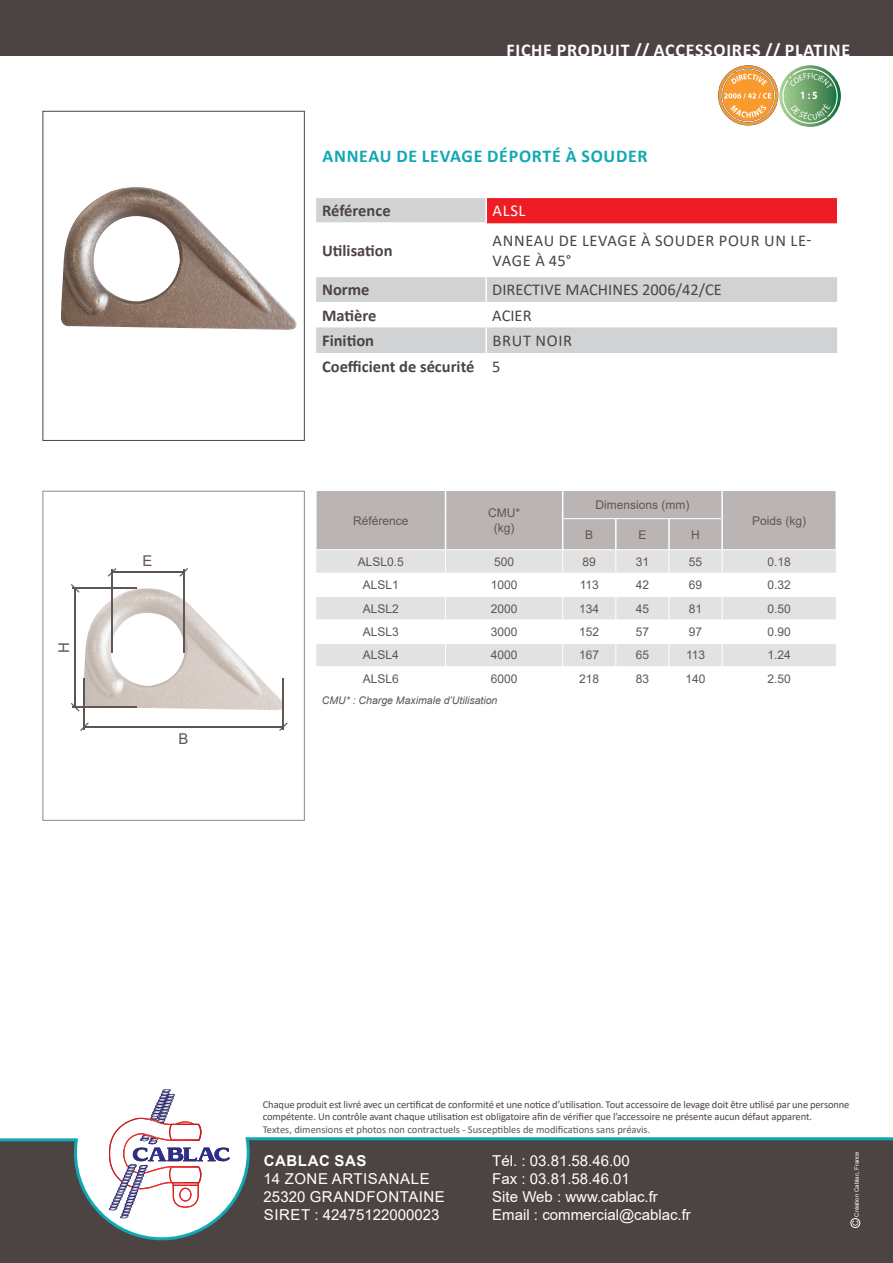
<style>
.page{position:relative;width:893px;height:1263px;background:#fff}
.page>*{position:absolute;margin:0;border:0;box-sizing:border-box;transform-origin:0 0}
.t1{font:700 18px "Calibri";letter-spacing:.04em;color:#fff}
.t2{font:700 18px "Calibri";letter-spacing:.04em;color:#11a8b4}
.t3{font:700 16.5px "Calibri";color:#4c4442}
.t4{font:16.5px/19.8px "Calibri";letter-spacing:.025em;color:#4c4442}
.t5{font:16.5px "Calibri";color:#4c4442}
.t6{font:16.5px "Calibri";color:#fff}
.t7{font:15px/18px "Arial";color:#fff}
.t8{font:15px/18px "Arial";letter-spacing:.035em;color:#fff}
.t9{font:700 15px "Arial";letter-spacing:.035em;color:#fff}
.t10{font:15px "Arial";color:#5e5553}
.t11{font:12px "Arial";color:#5e5553}
.t12{font:700 11.1px "Myriad Pro";color:#fff;scale:.89 1}
.t13{font:10.5px/12.6px "Calibri";letter-spacing:-.01em;color:#4c4442}
.t14{font:10.5px "Calibri";color:#5e5553}
.t15{font:italic 10.5px "Arial";color:#5e5553}
.t16{font:6px "Arial";color:#fff}
</style>
<div class="page">
<div style="left:0;top:1138px;width:893px;height:125px;background:#4c4442"></div>
<svg style="left:112px;top:1105px;width:90px;height:31px"></svg>
<img style="left:156px;top:1089px;width:19px;height:35px">
<img style="left:140px;top:1116px;width:17px;height:20px">
<div style="left:0;top:0;width:893px;height:55px;background:#4c4442"></div>
<svg style="left:0;top:1136px;width:893px;height:105px"></svg>
<div style="left:850px;top:1218px;width:10px;height:10px;border:1px solid #fff;border-radius:50%"></div>
<svg style="left:852px;top:1220px;width:6px;height:5px"></svg>
<div style="left:43px;top:111px;width:262px;height:330px;border:1px solid #4c4442"></div>
<div style="left:43px;top:491px;width:262px;height:330px;border:1px solid #908988"></div>
<svg style="left:316px;top:198px;width:521px;height:155px"></svg>
<div style="left:486px;top:197px;width:351px;height:26px;background:#ee1d23"></div>
<hr style="left:316px;top:276px;width:170px;height:1px;background:#fff">
<hr style="left:486px;top:276px;width:351px;height:1px;background:#fff">
<hr style="left:316px;top:223px;width:169px;height:1px;background:#fff">
<hr style="left:487px;top:223px;width:350px;height:1px;background:#ee1d23">
<hr style="left:485px;top:198px;width:2px;height:25px;background:#fff">
<hr style="left:485px;top:223px;width:2px;height:53px;background:#fff">
<hr style="left:485px;top:277px;width:2px;height:25px;background:#fff">
<hr style="left:485px;top:302px;width:2px;height:25px;background:#fff">
<hr style="left:485px;top:327px;width:2px;height:26px;background:#fff">
<hr style="left:486px;top:197px;width:351px;height:1px;background:#fff">
<img style="left:82px;top:588px;width:136px;height:121px">
<img style="left:218px;top:634px;width:66px;height:76px">
<hr style="left:111px;top:572px;width:74px;height:1px;background:#5e5553">
<hr style="left:111px;top:569px;width:2px;height:83px;background:#605755">
<hr style="left:184px;top:569px;width:1px;height:83px;background:#605755">
<svg style="left:108px;top:568px;width:8px;height:9px"></svg>
<svg style="left:179px;top:568px;width:9px;height:9px"></svg>
<hr style="left:75px;top:587px;width:1px;height:121px;background:#5e5553">
<hr style="left:72px;top:707px;width:64px;height:1px;background:#605755">
<hr style="left:72px;top:587px;width:64px;height:2px;background:#605755">
<svg style="left:71px;top:703px;width:8px;height:8px"></svg>
<svg style="left:71px;top:584px;width:8px;height:9px"></svg>
<hr style="left:84px;top:726px;width:200px;height:1px;background:#5e5553">
<hr style="left:283px;top:679px;width:1px;height:51px;background:#605755">
<hr style="left:83px;top:679px;width:2px;height:51px;background:#605755">
<svg style="left:279px;top:722px;width:9px;height:9px"></svg>
<svg style="left:80px;top:722px;width:9px;height:9px"></svg>
<img style="left:61px;top:187px;width:236px;height:143px">
<img style="left:803px;top:86px;width:38px;height:41px">
<svg style="left:316px;top:491px;width:520px;height:175px"></svg>
<hr style="left:669px;top:620px;width:53px;height:1px;background:#fff">
<svg style="left:718px;top:65px;width:121px;height:61px"></svg>
<p class="t10" style="left:54px;top:653px;width:12px;rotate:-90deg">H</p>
<p class="t10" style="left:143px;top:551px;width:11px">E</p>
<p class="t10" style="left:179px;top:728px;width:11px">B</p>
<p class="t1" style="left:506px;top:37px;width:345px">FICHE PRODUIT // ACCESSOIRES // PLATINE</p>
<p class="t2" style="left:322px;top:143px;width:327px">ANNEAU DE LEVAGE DÉPORTÉ À SOUDER</p>
<p class="t12" style="left:800px;top:88px;width:21px">1 : 5</p>
<p class="t3" style="left:322px;top:199px;width:70px">Référence</p>
<p class="t6" style="left:493px;top:199px;width:34px">ALSL</p>
<p class="t3" style="left:322px;top:239px;width:72px">Utilisation</p>
<p class="t4" style="left:493px;top:230px;width:320px">ANNEAU DE LEVAGE À SOUDER POUR UN LE-<br>VAGE À 45°</p>
<p class="t3" style="left:322px;top:278px;width:49px">Norme</p>
<p class="t5" style="left:492px;top:278px;width:231px">DIRECTIVE MACHINES 2006/42/CE</p>
<p class="t3" style="left:322px;top:304px;width:56px">Matière</p>
<p class="t4" style="left:492px;top:305px;width:41px">ACIER</p>
<p class="t3" style="left:322px;top:329px;width:53px">Finition</p>
<p class="t4" style="left:493px;top:331px;width:81px">BRUT NOIR</p>
<p class="t3" style="left:322px;top:355px;width:154px">Coefficient de sécurité</p>
<p class="t4" style="left:492px;top:356px;width:10px">5</p>
<p class="t11" style="left:353px;top:512px;width:57px">Référence</p>
<p class="t11" style="left:488px;top:505px;width:33px">CMU*</p>
<p class="t11" style="left:494px;top:519px;width:22px">(kg)</p>
<p class="t11" style="left:595px;top:496px;width:95px">Dimensions (mm)</p>
<p class="t11" style="left:585px;top:526px;width:10px">B</p>
<p class="t11" style="left:638px;top:526px;width:10px">E</p>
<p class="t11" style="left:691px;top:526px;width:10px">H</p>
<p class="t11" style="left:752px;top:512px;width:56px">Poids (kg)</p>
<p class="t11" style="left:358px;top:553px;width:48px">ALSL0.5</p>
<p class="t11" style="left:494px;top:553px;width:22px">500</p>
<p class="t11" style="left:583px;top:553px;width:15px">89</p>
<p class="t11" style="left:636px;top:553px;width:15px">31</p>
<p class="t11" style="left:689px;top:553px;width:15px">55</p>
<p class="t11" style="left:767px;top:553px;width:25px">0.18</p>
<p class="t11" style="left:363px;top:577px;width:38px">ALSL1</p>
<p class="t11" style="left:491px;top:577px;width:28px">1000</p>
<p class="t11" style="left:580px;top:577px;width:21px">113</p>
<p class="t11" style="left:636px;top:577px;width:15px">42</p>
<p class="t11" style="left:689px;top:577px;width:15px">69</p>
<p class="t11" style="left:767px;top:577px;width:25px">0.32</p>
<p class="t11" style="left:363px;top:600px;width:38px">ALSL2</p>
<p class="t11" style="left:491px;top:600px;width:28px">2000</p>
<p class="t11" style="left:579px;top:600px;width:22px">134</p>
<p class="t11" style="left:636px;top:600px;width:15px">45</p>
<p class="t11" style="left:689px;top:600px;width:15px">81</p>
<p class="t11" style="left:767px;top:600px;width:25px">0.50</p>
<p class="t11" style="left:363px;top:623px;width:38px">ALSL3</p>
<p class="t11" style="left:491px;top:623px;width:28px">3000</p>
<p class="t11" style="left:579px;top:623px;width:22px">152</p>
<p class="t11" style="left:636px;top:623px;width:15px">57</p>
<p class="t11" style="left:689px;top:623px;width:15px">97</p>
<p class="t11" style="left:767px;top:623px;width:25px">0.90</p>
<p class="t11" style="left:363px;top:647px;width:38px">ALSL4</p>
<p class="t11" style="left:491px;top:647px;width:28px">4000</p>
<p class="t11" style="left:579px;top:647px;width:22px">167</p>
<p class="t11" style="left:636px;top:647px;width:15px">65</p>
<p class="t11" style="left:686px;top:647px;width:21px">113</p>
<p class="t11" style="left:767px;top:647px;width:25px">1.24</p>
<p class="t11" style="left:363px;top:670px;width:38px">ALSL6</p>
<p class="t11" style="left:491px;top:670px;width:28px">6000</p>
<p class="t11" style="left:579px;top:670px;width:22px">218</p>
<p class="t11" style="left:636px;top:670px;width:15px">83</p>
<p class="t11" style="left:686px;top:670px;width:22px">140</p>
<p class="t11" style="left:767px;top:670px;width:25px">2.50</p>
<p class="t15" style="left:322px;top:693px;width:177px">CMU* : Charge Maximale d’Utilisation</p>
<p class="t13" style="left:263px;top:1098px;width:588px">Chaque produit est livré avec un certificat de conformité et une notice d’utilisation. Tout accessoire de levage doit être utilisé par une personne compétente. Un contrôle avant chaque utilisation est obligatoire afin de vérifier que l’accessoire ne présente aucun défaut apparent.</p>
<p class="t14" style="left:263px;top:1122px;width:389px">Textes, dimensions et photos non contractuels - Susceptibles de modifications sans préavis.</p>
<h3 class="t9" style="left:264px;top:1150px;width:104px">CABLAC SAS</h3>
<h3 class="t8" style="left:264px;top:1169px;width:183px">14 ZONE ARTISANALE<br>25320 GRANDFONTAINE<br>SIRET : 42475122000023</h3>
<h3 class="t7" style="left:492px;top:1151px;width:200px">Tél. : 03.81.58.46.00<br>Fax : 03.81.58.46.01<br>Site Web : www.cablac.fr<br>Email : commercial@cablac.fr</h3>
<p class="t16" style="left:853px;top:1216px;width:67px;rotate:-90deg">Création Cablac, France</p>
</div>
